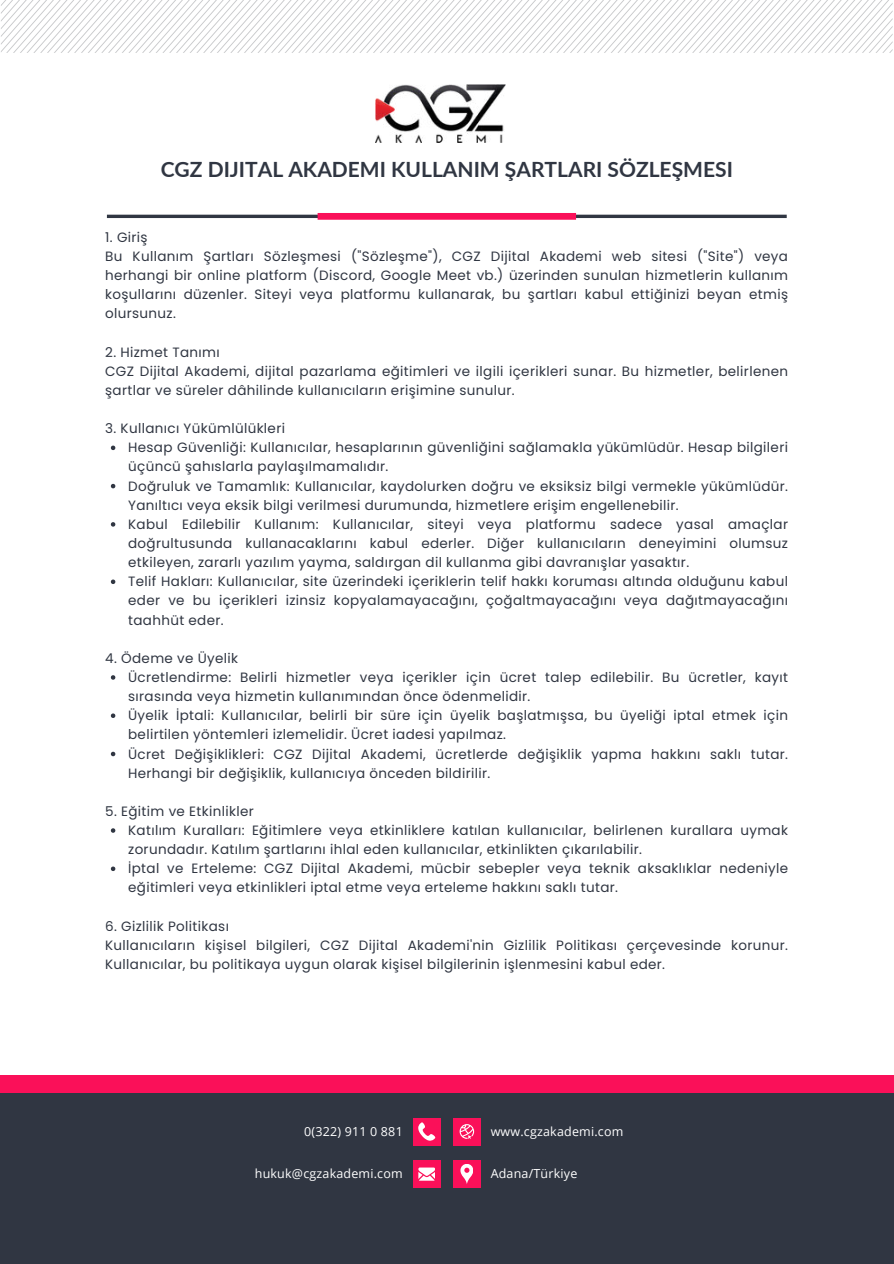
<style>
.page{position:relative;width:894px;height:1264px;background:#fff}
.page>*{position:absolute;margin:0;border:0;box-sizing:border-box;transform-origin:0 0}
.t1{font:700 21px "Lato";color:#303642}
.t2{font:13.5px/19.2px "Poppins";letter-spacing:.025em;color:#303642}
.t3{font:12.45px "Open Sans";letter-spacing:.015em;color:#fff}
</style>
<div class="page">
<svg style="left:111px;top:445px;width:4px;height:5px"></svg>
<svg style="left:111px;top:484px;width:4px;height:4px"></svg>
<svg style="left:111px;top:522px;width:4px;height:4px"></svg>
<svg style="left:111px;top:579px;width:4px;height:5px"></svg>
<svg style="left:111px;top:675px;width:4px;height:4px"></svg>
<svg style="left:111px;top:713px;width:4px;height:5px"></svg>
<svg style="left:111px;top:751px;width:4px;height:5px"></svg>
<svg style="left:111px;top:828px;width:4px;height:4px"></svg>
<svg style="left:111px;top:866px;width:4px;height:5px"></svg>
<svg style="left:1px;top:0;width:891px;height:53px"></svg>
<hr style="left:107px;top:215px;width:679px;height:3px;background:#303642">
<div style="left:317px;top:213px;width:259px;height:7px;background:#fa1059"></div>
<img style="left:375px;top:85px;width:130px;height:57px">
<div style="left:0;top:1075px;width:893px;height:188px;background:#303642"></div>
<div style="left:0;top:1075px;width:893px;height:18px;background:#fa1059"></div>
<div style="left:413px;top:1117px;width:27px;height:28px;background:#fa1059"></div>
<div style="left:413px;top:1160px;width:27px;height:27px;background:#fa1059"></div>
<div style="left:453px;top:1117px;width:27px;height:28px;background:#fa1059"></div>
<div style="left:453px;top:1160px;width:27px;height:27px;background:#fa1059"></div>
<svg style="left:418px;top:1167px;width:17px;height:13px"></svg>
<svg style="left:459px;top:1124px;width:15px;height:15px"></svg>
<svg style="left:460px;top:1164px;width:13px;height:20px"></svg>
<svg style="left:418px;top:1122px;width:17px;height:18px"></svg>
<h1 class="t1" style="left:161px;top:154px;width:573px">CGZ DIJITAL AKADEMI KULLANIM ŞARTLARI SÖZLEŞMESI</h1>
<p class="t2" style="left:105px;top:227px;width:684px">1. Giriş<br>Bu Kullanım Şartları Sözleşmesi ("Sözleşme"), CGZ Dijital Akademi web sitesi ("Site") veya herhangi bir online platform (Discord, Google Meet vb.) üzerinden sunulan hizmetlerin kullanım koşullarını düzenler. Siteyi veya platformu kullanarak, bu şartları kabul ettiğinizi beyan etmiş olursunuz.</p>
<p class="t2" style="left:105px;top:342px;width:684px">2. Hizmet Tanımı<br>CGZ Dijital Akademi, dijital pazarlama eğitimleri ve ilgili içerikleri sunar. Bu hizmetler, belirlenen şartlar ve süreler dâhilinde kullanıcıların erişimine sunulur.</p>
<p class="t2" style="left:128px;top:419px;width:661px;text-indent:-23px">3. Kullanıcı Yükümlülükleri<br>Hesap Güvenliği: Kullanıcılar, hesaplarının güvenliğini sağlamakla yükümlüdür. Hesap bilgileri üçüncü şahıslarla paylaşılmamalıdır.<br>Doğruluk ve Tamamlık: Kullanıcılar, kaydolurken doğru ve eksiksiz bilgi vermekle yükümlüdür.<br>Yanıltıcı veya eksik bilgi verilmesi durumunda, hizmetlere erişim engellenebilir.<br>Kabul Edilebilir Kullanım: Kullanıcılar, siteyi veya platformu sadece yasal amaçlar doğrultusunda kullanacaklarını kabul ederler. Diğer kullanıcıların deneyimini olumsuz etkileyen, zararlı yazılım yayma, saldırgan dil kullanma gibi davranışlar yasaktır.<br>Telif Hakları: Kullanıcılar, site üzerindeki içeriklerin telif hakkı koruması altında olduğunu kabul eder ve bu içerikleri izinsiz kopyalamayacağını, çoğaltmayacağını veya dağıtmayacağını taahhüt eder.</p>
<p class="t2" style="left:128px;top:648px;width:661px;text-indent:-23px">4. Ödeme ve Üyelik<br>Ücretlendirme: Belirli hizmetler veya içerikler için ücret talep edilebilir. Bu ücretler, kayıt sırasında veya hizmetin kullanımından önce ödenmelidir.<br>Üyelik İptali: Kullanıcılar, belirli bir süre için üyelik başlatmışsa, bu üyeliği iptal etmek için belirtilen yöntemleri izlemelidir. Ücret iadesi yapılmaz.<br>Ücret Değişiklikleri: CGZ Dijital Akademi, ücretlerde değişiklik yapma hakkını saklı tutar.<br>Herhangi bir değişiklik, kullanıcıya önceden bildirilir.</p>
<p class="t2" style="left:128px;top:801px;width:661px;text-indent:-23px">5. Eğitim ve Etkinlikler<br>Katılım Kuralları: Eğitimlere veya etkinliklere katılan kullanıcılar, belirlenen kurallara uymak zorundadır. Katılım şartlarını ihlal eden kullanıcılar, etkinlikten çıkarılabilir.<br>İptal ve Erteleme: CGZ Dijital Akademi, mücbir sebepler veya teknik aksaklıklar nedeniyle eğitimleri veya etkinlikleri iptal etme veya erteleme hakkını saklı tutar.</p>
<p class="t2" style="left:105px;top:916px;width:684px">6. Gizlilik Politikası<br>Kullanıcıların kişisel bilgileri, CGZ Dijital Akademi'nin Gizlilik Politikası çerçevesinde korunur.<br>Kullanıcılar, bu politikaya uygun olarak kişisel bilgilerinin işlenmesini kabul eder.</p>
<p class="t3" style="left:304px;top:1122px;width:100px">0(322) 911 0 881</p>
<p class="t3" style="left:255px;top:1165px;width:149px">hukuk@cgzakademi.com</p>
<p class="t3" style="left:490px;top:1122px;width:134px">www.cgzakademi.com</p>
<p class="t3" style="left:490px;top:1165px;width:88px">Adana/Türkiye</p>
</div>
